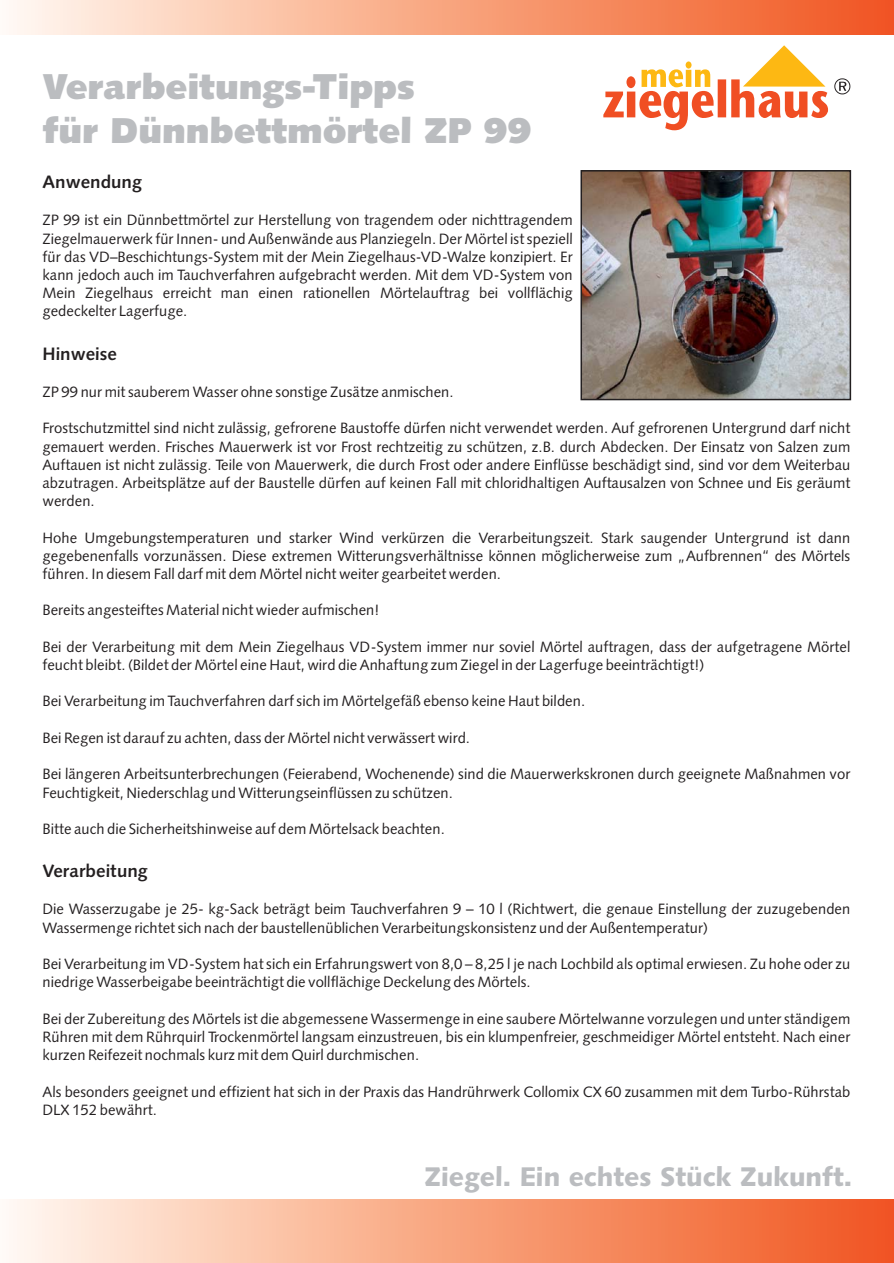
<style>
.page{position:relative;width:894px;height:1263px;background:#fff}
.page>*{position:absolute;margin:0;border:0;box-sizing:border-box;transform-origin:0 0}
.t1{font:36px/44.7px "Humanist 531 BT Ultra Black A";color:#bbbdc0}
.t2{font:27px "Humanist 531 BT Black A";color:#bbbdc0}
.t3{font:18px "Humanist 531 BT Roman A Bold";color:#231f20}
.t4{font:15px/18.1px "Humanist 531 BT Roman A";color:#231f20}
</style>
<div class="page">
<div style="left:0;top:0;width:894px;height:34px;background:linear-gradient(to right,#fff8ec,#f1541c)"></div>
<div style="left:0;top:1199px;width:894px;height:64px;background:linear-gradient(to right,#fff8ec,#f1541c)"></div>
<svg style="left:603px;top:45px;width:225px;height:85px"></svg>
<svg style="left:834px;top:78px;width:16px;height:16px"></svg>
<img style="left:584px;top:173px;width:264px;height:224px">
<div style="left:581px;top:170px;width:270px;height:230px;border:2px solid #231f20"></div>
<h1 class="t1" style="left:43px;top:64px;width:491px">Verarbeitungs-Tipps<br>für Dünnbettmörtel ZP 99</h1>
<p class="t3" style="left:43px;top:175px;width:101px">Anwendung</p>
<p class="t4" style="left:43px;top:212px;width:532px;text-align:justify">ZP 99 ist ein Dünnbettmörtel zur Herstellung von tragendem oder nichttragendem Ziegelmauerwerk für Innen- und Außenwände aus Planziegeln. Der Mörtel ist speziell für das VD–Beschichtungs-System mit der Mein Ziegelhaus-VD-Walze konzipiert. Er kann jedoch auch im Tauchverfahren aufgebracht werden. Mit dem VD-System von Mein Ziegelhaus erreicht man einen rationellen Mörtelauftrag bei vollflächig gedeckelter Lagerfuge.</p>
<p class="t3" style="left:43px;top:346px;width:76px">Hinweise</p>
<p class="t4" style="left:43px;top:384px;width:413px">ZP 99 nur mit sauberem Wasser ohne sonstige Zusätze anmischen.</p>
<p class="t4" style="left:43px;top:420px;width:809px;text-align:justify">Frostschutzmittel sind nicht zulässig, gefrorene Baustoffe dürfen nicht verwendet werden. Auf gefrorenen Untergrund darf nicht gemauert werden. Frisches Mauerwerk ist vor Frost rechtzeitig zu schützen, z.B. durch Abdecken. Der Einsatz von Salzen zum Auftauen ist nicht zulässig. Teile von Mauerwerk, die durch Frost oder andere Einflüsse beschädigt sind, sind vor dem Weiterbau abzutragen. Arbeitsplätze auf der Baustelle dürfen auf keinen Fall mit chloridhaltigen Auftausalzen von Schnee und Eis geräumt werden.</p>
<p class="t4" style="left:43px;top:530px;width:809px;text-align:justify">Hohe Umgebungstemperaturen und starker Wind verkürzen die Verarbeitungszeit. Stark saugender Untergrund ist dann gegebenenfalls vorzunässen. Diese extremen Witterungsverhältnisse können möglicherweise zum „Aufbrennen“ des Mörtels führen. In diesem Fall darf mit dem Mörtel nicht weiter gearbeitet werden.</p>
<p class="t4" style="left:43px;top:603px;width:339px">Bereits angesteiftes Material nicht wieder aufmischen!</p>
<p class="t4" style="left:43px;top:639px;width:809px">Bei der Verarbeitung mit dem Mein Ziegelhaus VD-System immer nur soviel Mörtel auftragen, dass der aufgetragene Mörtel feucht bleibt. (Bildet der Mörtel eine Haut, wird die Anhaftung zum Ziegel in der Lagerfuge beeinträchtigt!)</p>
<p class="t4" style="left:43px;top:694px;width:544px">Bei Verarbeitung im Tauchverfahren darf sich im Mörtelgefäß ebenso keine Haut bilden.</p>
<p class="t4" style="left:43px;top:730px;width:429px">Bei Regen ist darauf zu achten, dass der Mörtel nicht verwässert wird.</p>
<p class="t4" style="left:43px;top:766px;width:809px">Bei längeren Arbeitsunterbrechungen (Feierabend, Wochenende) sind die Mauerwerkskronen durch geeignete Maßnahmen vor<br>Feuchtigkeit, Niederschlag und Witterungseinflüssen zu schützen.</p>
<p class="t4" style="left:43px;top:821px;width:404px">Bitte auch die Sicherheitshinweise auf dem Mörtelsack beachten.</p>
<p class="t3" style="left:43px;top:864px;width:107px">Verarbeitung</p>
<p class="t4" style="left:43px;top:902px;width:809px">Die Wasserzugabe je 25- kg-Sack beträgt beim Tauchverfahren 9 – 10 l (Richtwert, die genaue Einstellung der zuzugebenden<br>Wassermenge richtet sich nach der baustellenüblichen Verarbeitungskonsistenz und der Außentemperatur)</p>
<p class="t4" style="left:43px;top:956px;width:809px">Bei Verarbeitung im VD-System hat sich ein Erfahrungswert von 8,0 – 8,25 l je nach Lochbild als optimal erwiesen. Zu hohe oder zu niedrige Wasserbeigabe beeinträchtigt die vollflächige Deckelung des Mörtels.</p>
<p class="t4" style="left:43px;top:1011px;width:809px;text-align:justify">Bei der Zubereitung des Mörtels ist die abgemessene Wassermenge in eine saubere Mörtelwanne vorzulegen und unter ständigem Rühren mit dem Rührquirl Trockenmörtel langsam einzustreuen, bis ein klumpenfreier, geschmeidiger Mörtel entsteht. Nach einer kurzen Reifezeit nochmals kurz mit dem Quirl durchmischen.</p>
<p class="t4" style="left:43px;top:1084px;width:809px">Als besonders geeignet und effizient hat sich in der Praxis das Handrührwerk Collomix CX 60 zusammen mit dem Turbo-Rührstab<br>DLX 152 bewährt.</p>
<h2 class="t2" style="left:425px;top:1161px;width:429px">Ziegel. Ein echtes Stück Zukunft.</h2>
</div>
